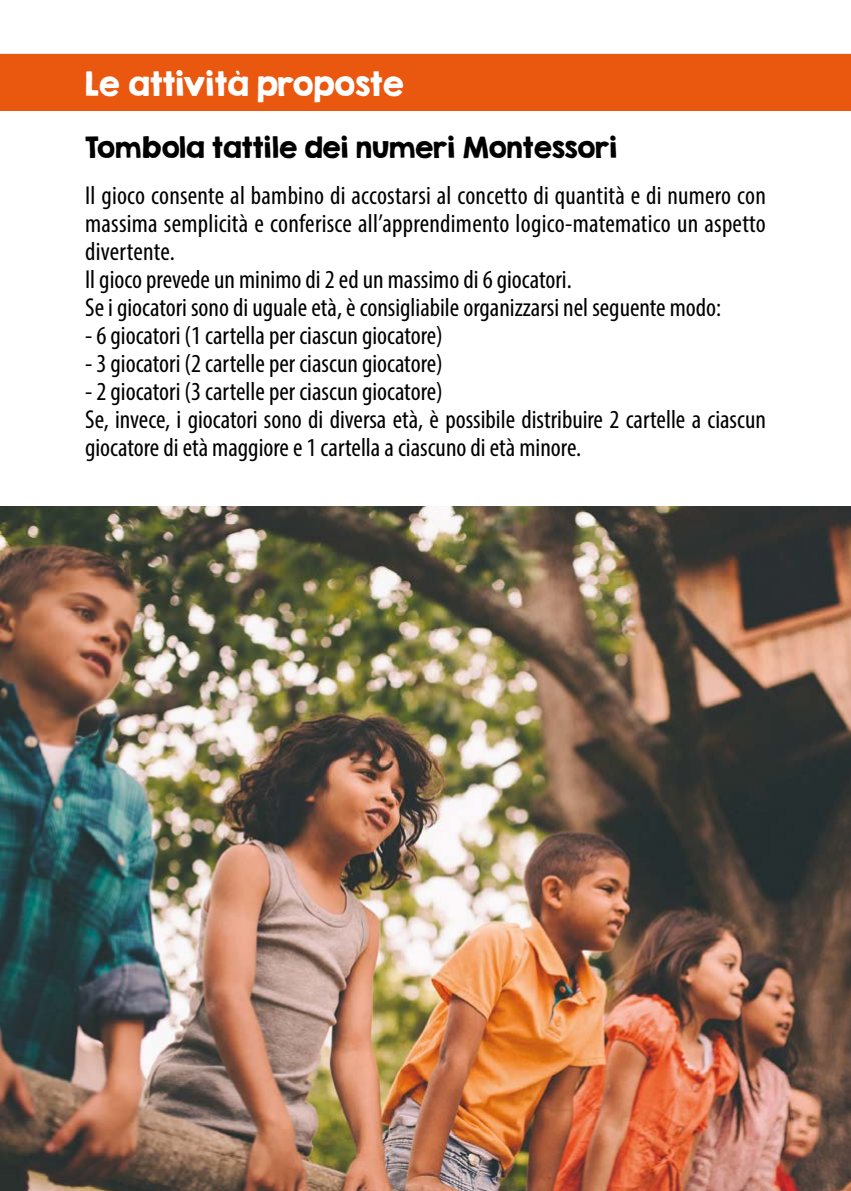
<style>
.page{position:relative;width:851px;height:1191px;background:#fff}
.page>*{position:absolute;margin:0;border:0;box-sizing:border-box;transform-origin:0 0}
.t1{font:30px "KG Second Chances Solid";color:#fff}
.t2{font:condensed 26px/28px "Myriad Pro";color:#000}
.t3{font:26px "KG Second Chances Solid";color:#000}
</style>
<div class="page">
<div style="left:0;top:54px;width:850px;height:57px;background:#ea570f"></div>
<img style="left:1px;top:507px;width:849px;height:684px">
<p class="t1" style="left:85px;top:64px;width:320px">Le attività proposte</p>
<p class="t3" style="left:85px;top:131px;width:534px">Tombola tattile dei numeri Montessori</p>
<p class="t2" style="left:85px;top:181px;width:682px">Il gioco consente al bambino di accostarsi al concetto di quantità e di numero con massima semplicità e conferisce all’apprendimento logico-matematico un aspetto divertente.<br>Il gioco prevede un minimo di 2 ed un massimo di 6 giocatori.<br>Se i giocatori sono di uguale età, è consigliabile organizzarsi nel seguente modo:</p>
<p class="t2" style="left:85px;top:321px;width:359px">- 6 giocatori (1 cartella per ciascun giocatore)</p>
<p class="t2" style="left:85px;top:349px;width:359px">- 3 giocatori (2 cartelle per ciascun giocatore)</p>
<p class="t2" style="left:85px;top:377px;width:682px">- 2 giocatori (3 cartelle per ciascun giocatore)<br>Se, invece, i giocatori sono di diversa età, è possibile distribuire 2 cartelle a ciascun giocatore di età maggiore e 1 cartella a ciascuno di età minore.</p>
</div>
